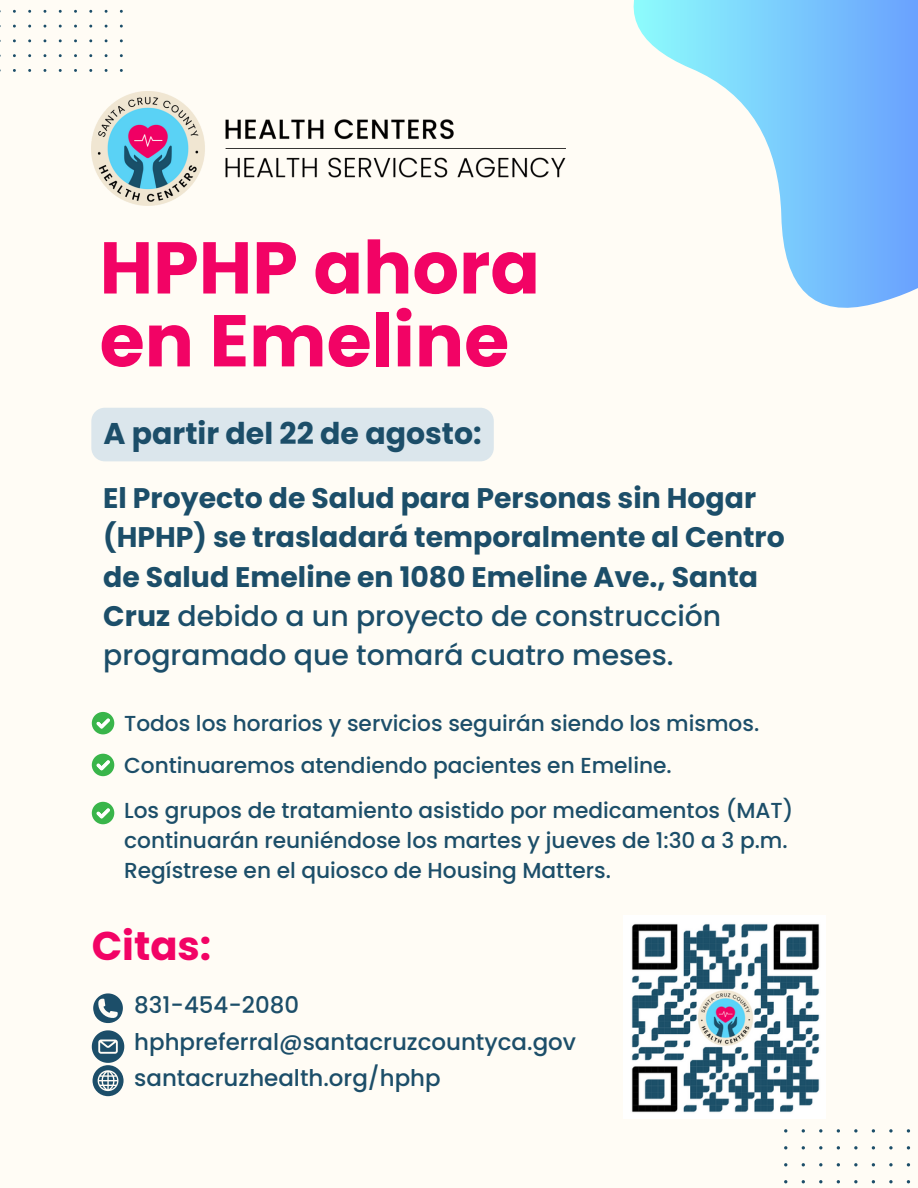
<style>
.page{position:relative;width:918px;height:1188px;background:#fffcf5}
.page>*{position:absolute;margin:0;border:0;box-sizing:border-box;transform-origin:0 0}
.t1{font:700 73.2px/72.9px "Poppins";color:#f20365}
.t2{font:700 40.05px "Poppins";color:#f20365}
.t3{font:700 30px "Poppins";color:#1c4e69}
.t4{font:700 28.35px/39.2px "Poppins";color:#1c4e69}
.t5{font:500 22.95px "Poppins";color:#1c4e69}
.t6{font:500 21.75px/29.8px "Poppins";color:#1c4e69}
.s1{font-weight:500}
</style>
<div class="page">
<svg style="left:633px;top:0;width:285px;height:308px"></svg>
<svg style="left:784px;top:1129px;width:127px;height:55px"></svg>
<svg style="left:0;top:9px;width:123px;height:62px"></svg>
<img style="left:92px;top:92px;width:473px;height:113px">
<div style="left:91px;top:408px;width:403px;height:53px;background:#dbe6ec;border-radius:13px"></div>
<img style="left:631px;top:923px;width:189px;height:190px">
<svg style="left:92px;top:712px;width:22px;height:22px"></svg>
<svg style="left:92px;top:754px;width:22px;height:22px"></svg>
<svg style="left:92px;top:802px;width:22px;height:22px"></svg>
<svg style="left:92px;top:993px;width:32px;height:103px"></svg>
<p class="t1" style="left:100px;top:231px;width:442px">HPHP ahora en Emeline</p>
<p class="t3" style="left:103px;top:413px;width:380px">A partir del 22 de agosto:</p>
<h1 class="t4" style="left:103px;top:479px;width:683px">El Proyecto de Salud para Personas sin Hogar (HPHP) se trasladará temporalmente al Centro de Salud Emeline en 1080 Emeline Ave., Santa Cruz <span class="s1">debido a un proyecto de construcción programado que tomará cuatro meses.</span></h1>
<h3 class="t6" style="left:124px;top:709px;width:637px">Todos los horarios y servicios seguirán siendo los mismos.</h3>
<p class="t6" style="left:124px;top:751px;width:549px">Continuaremos atendiendo pacientes en Emeline.</p>
<p class="t6" style="left:124px;top:796px;width:671px">Los grupos de tratamiento asistido por medicamentos (MAT) continuarán reuniéndose los martes y jueves de 1:30 a 3 p.m.<br>Regístrese en el quiosco de Housing Matters.</p>
<p class="t2" style="left:92px;top:918px;width:121px">Citas:</p>
<p class="t5" style="left:134px;top:989px;width:166px">831-454-2080</p>
<p class="t5" style="left:134px;top:1026px;width:443px">hphpreferral@santacruzcountyca.gov</p>
<p class="t5" style="left:134px;top:1062px;width:308px">santacruzhealth.org/hphp</p>
</div>
